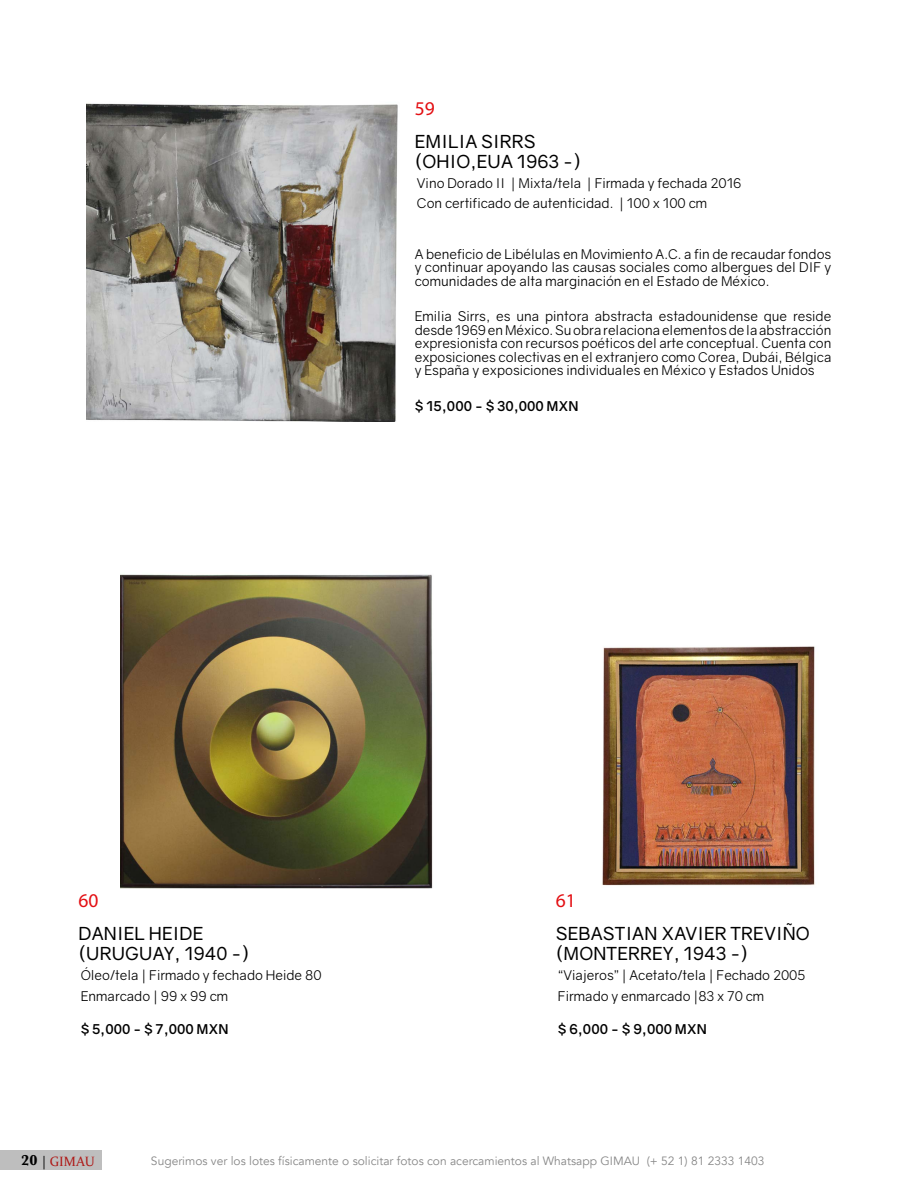
<style>
.page{position:relative;width:918px;height:1188px;background:#fff}
.page>*{position:absolute;margin:0;border:0;box-sizing:border-box;transform-origin:0 0}
.t1{font:19.5px "Myriad Pro";color:#e30f13}
.t2{font:18px "Gravity";letter-spacing:.01em;color:#000}
.t3{font:13.5px/13.5px "Gravity";color:#000}
.t4{font:700 13.5px "Gravity";color:#000}
.t5{font:13.5px "Constantia";color:#ae1917}
.t6{font:12px "Avenir";color:#878787}
.s1{font-family:"Baskerville";font-weight:700;font-size:15px;color:#000}
.s2{color:#000}
</style>
<div class="page">
<div style="left:0;top:1150px;width:102px;height:20px;background:#bebebe"></div>
<img style="left:87px;top:103px;width:311px;height:319px">
<img style="left:121px;top:574px;width:312px;height:315px">
<img style="left:602px;top:646px;width:213px;height:240px">
<h1 class="t1" style="left:415px;top:97px;width:22px">59</h1>
<h2 class="t2" style="left:415px;top:131px;width:122px">EMILIA SIRRS</h2>
<h2 class="t2" style="left:415px;top:151px;width:168px">(OHIO,EUA 1963 -)</h2>
<p class="t3" style="left:417px;top:173px;width:326px;line-height:20.4px">Vino Dorado II | Mixta/tela | Firmada y fechada 2016<br>Con certificado de autenticidad. | 100 x 100 cm</p>
<p class="t3" style="left:415px;top:247px;width:418px;text-align:justify">A beneficio de Libélulas en Movimiento A.C. a fin de recaudar fondos y continuar apoyando las causas sociales como albergues del DIF y comunidades de alta marginación en el Estado de México.</p>
<p class="t3" style="left:415px;top:310px;width:418px;text-align:justify">Emilia Sirrs, es una pintora abstracta estadounidense que reside desde 1969 en México. Su obra relaciona elementos de la abstracción expresionista con recursos poéticos del arte conceptual. Cuenta con exposiciones colectivas en el extranjero como Corea, Dubái, Bélgica y España y exposiciones individuales en México y Estados Unidos</p>
<p class="t4" style="left:415px;top:398px;width:165px">$ 15,000 - $ 30,000 MXN</p>
<h1 class="t1" style="left:78px;top:889px;width:22px">60</h1>
<h2 class="t2" style="left:79px;top:923px;width:126px">DANIEL HEIDE</h2>
<h2 class="t2" style="left:78px;top:943px;width:173px">(URUGUAY, 1940 -)</h2>
<p class="t3" style="left:81px;top:965px;width:242px;line-height:20.4px">Óleo/tela | Firmado y fechado Heide 80<br>Enmarcado | 99 x 99 cm</p>
<p class="t4" style="left:81px;top:1020px;width:149px">$ 5,000 - $ 7,000 MXN</p>
<h1 class="t1" style="left:556px;top:889px;width:22px">61</h1>
<h2 class="t2" style="left:556px;top:923px;width:256px">SEBASTIAN XAVIER TREVIÑO</h2>
<h2 class="t2" style="left:556px;top:943px;width:194px">(MONTERREY, 1943 -)</h2>
<p class="t3" style="left:558px;top:965px;width:249px;line-height:20.4px">“Viajeros” | Acetato/tela | Fechado 2005<br>Firmado y enmarcado |83 x 70 cm</p>
<p class="t4" style="left:558px;top:1020px;width:150px">$ 6,000 - $ 9,000 MXN</p>
<p class="t5" style="left:21px;top:1152px;width:75px"><span class="s1">20</span> <span class="s2">|</span> GIMAU</p>
<p class="t6" style="left:151px;top:1154px;width:615px">Sugerimos ver los lotes físicamente o solicitar fotos con acercamientos al Whatsapp GIMAU (+ 52 1) 81 2333 1403</p>
</div>
